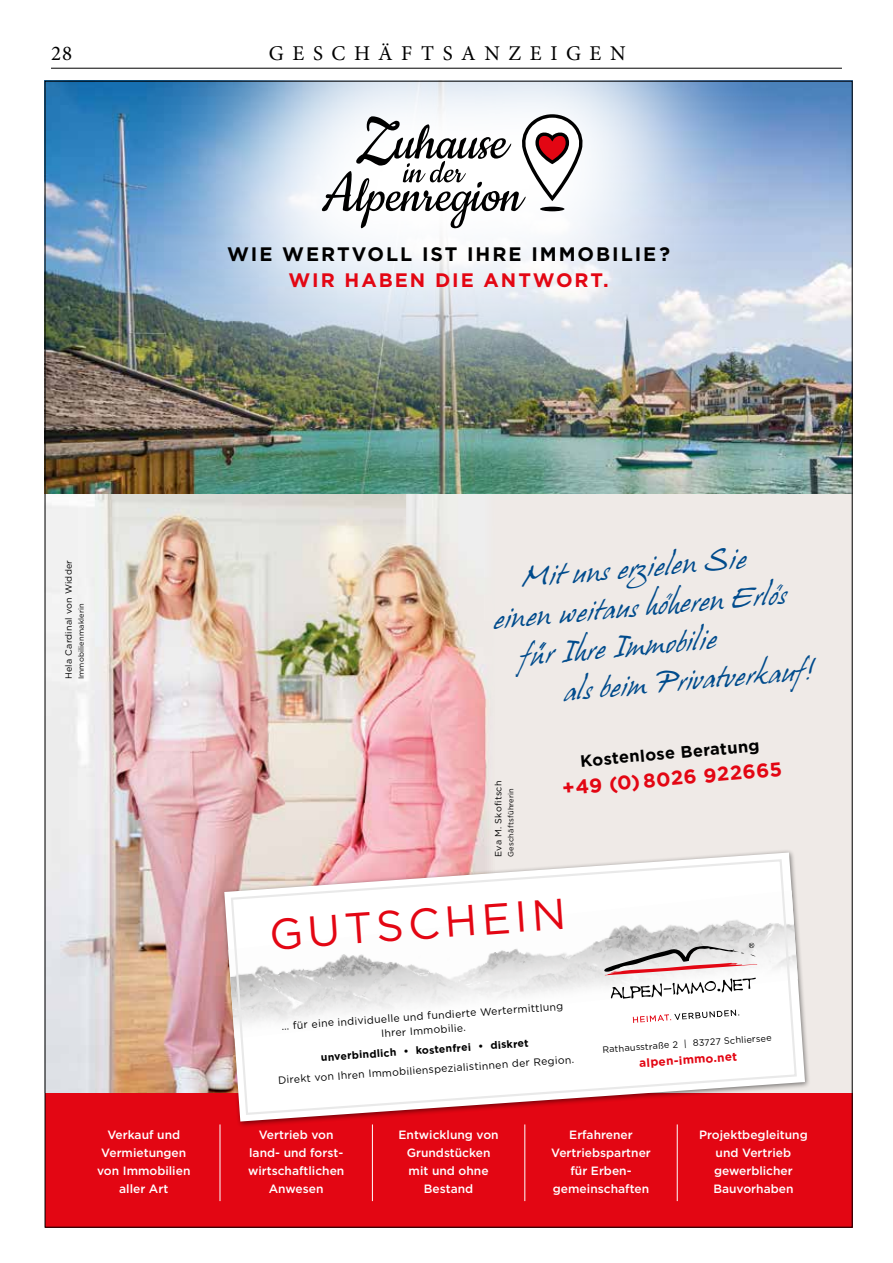
<style>
.page{position:relative;width:893px;height:1263px;background:#fff}
.page>*{position:absolute;margin:0;border:0;box-sizing:border-box;transform-origin:0 0}
.t1{font:43.35px "Gotham";color:#e30613}
.t2{font:25.05px "Hans Hand";color:#004b8c}
.t3{font:21px "Minion Pro";letter-spacing:.41em;color:#000}
.t4{font:700 19.8px "Gotham";color:#e30613}
.t5{font:700 19.5px "Gotham";letter-spacing:.1em;color:#000}
.t6{font:700 19.5px "Gotham";letter-spacing:.1em;color:#e30613}
.t7{font:700 16.5px "Gotham";color:#000}
.t8{font:500 12px/18px "Gotham";color:#fff;text-align:center}
.t9{font:700 11.85px "Gotham";color:#e30613}
.t10{font:10.5px/14.4px "Gotham";color:#000;text-align:center}
.t11{font:700 10.5px "Gotham";color:#000}
.t12{font:9.15px "Gotham";color:#000}
.t13{font:9px "Gotham";letter-spacing:.025em;color:#000}
.t14{font:7.5px "Gotham";letter-spacing:.025em;color:#000}
</style>
<div class="page">
<hr style="left:51px;top:68px;width:791px;height:1px;background:#000">
<div style="left:45px;top:493px;width:808px;height:600px;background:#efeae7"></div>
<img style="left:47px;top:493px;width:464px;height:600px">
<img style="left:47px;top:83px;width:804px;height:410px">
<img style="left:123px;top:83px;width:659px;height:346px">
<svg style="left:322px;top:114px;width:260px;height:114px"></svg>
<div style="left:45px;top:1093px;width:808px;height:134px;background:#e30613"></div>
<hr style="left:220px;top:1124px;width:1px;height:77px;background:#fff">
<hr style="left:372px;top:1124px;width:1px;height:77px;background:#fff">
<hr style="left:524px;top:1124px;width:1px;height:77px;background:#fff">
<hr style="left:677px;top:1124px;width:1px;height:77px;background:#fff">
<div style="left:220px;top:848px;width:591px;height:279px;background:#000;opacity:.5"></div>
<svg style="left:224px;top:852px;width:581px;height:269px"></svg>
<svg style="left:230px;top:858px;width:568px;height:258px"></svg>
<h3 class="t3" style="left:51px;top:40px;width:22px">28</h3>
<h3 class="t3" style="left:269px;top:40px;width:358px">GESCHÄFTSANZEIGEN</h3>
<h3 class="t5" style="left:227px;top:242px;width:444px">WIE WERTVOLL IST IHRE IMMOBILIE?</h3>
<h3 class="t6" style="left:288px;top:267px;width:322px">WIR HABEN DIE ANTWORT.</h3>
<p class="t13" style="left:63px;top:679px;width:121px;rotate:-90deg">Hela Cardinal von Widder</p>
<p class="t14" style="left:76px;top:679px;width:78px;rotate:-90deg">Immobilienmaklerin</p>
<h2 class="t2" style="left:520px;top:564px;width:226px;rotate:-5deg">Mit uns erzielen Sie</h2>
<h2 class="t2" style="left:492px;top:605px;width:295px;rotate:-5deg">einen weitaus höheren Erlös</h2>
<h2 class="t2" style="left:519px;top:642px;width:198px;rotate:-5deg">für Ihre Immobilie</h2>
<h2 class="t2" style="left:562px;top:677px;width:254px;rotate:-5deg">als beim Privatverkauf!</h2>
<p class="t13" style="left:492px;top:857px;width:78px;rotate:-90deg">Eva M. Skofitsch</p>
<p class="t14" style="left:506px;top:857px;width:70px;rotate:-90deg">Geschäftsführerin</p>
<h3 class="t7" style="left:579px;top:750px;width:181px;rotate:-5deg">Kostenlose Beratung</h3>
<h3 class="t4" style="left:561px;top:775px;width:222px;rotate:-5deg">+49 (0) 8026 922665</h3>
<h1 class="t1" style="left:267px;top:907px;width:299px;rotate:-4deg">GUTSCHEIN</h1>
<p class="t10" style="left:281px;top:1018px;width:284px;rotate:-4deg">… für eine individuelle und fundierte Wertermittlung<br>Ihrer Immobilie.</p>
<p class="t11" style="left:321px;top:1050px;width:210px;rotate:-4deg">unverbindlich • kostenfrei • diskret</p>
<p class="t10" style="left:278px;top:1073px;width:298px;rotate:-4deg">Direkt von Ihren Immobilienspezialistinnen der Region.</p>
<p class="t12" style="left:602px;top:1044px;width:171px;rotate:-4deg">Rathausstraße 2 | 83727 Schliersee</p>
<p class="t9" style="left:639px;top:1055px;width:100px;rotate:-4deg">alpen-immo.net</p>
<p class="t8" style="left:97px;top:1126px;width:95px">Verkauf und<br>Vermietungen von Immobilien aller Art</p>
<p class="t8" style="left:248px;top:1126px;width:98px">Vertrieb von land- und forst&shy;wirtschaftlichen<br>Anwesen</p>
<p class="t8" style="left:398px;top:1126px;width:102px">Entwicklung von<br>Grundstücken mit und ohne<br>Bestand</p>
<p class="t8" style="left:551px;top:1126px;width:101px">Erfahrener<br>Vertriebspartner für Erben&shy;gemeinschaften</p>
<p class="t8" style="left:699px;top:1126px;width:110px">Projektbegleitung und Vertrieb gewerblicher<br>Bauvorhaben</p>
</div>
